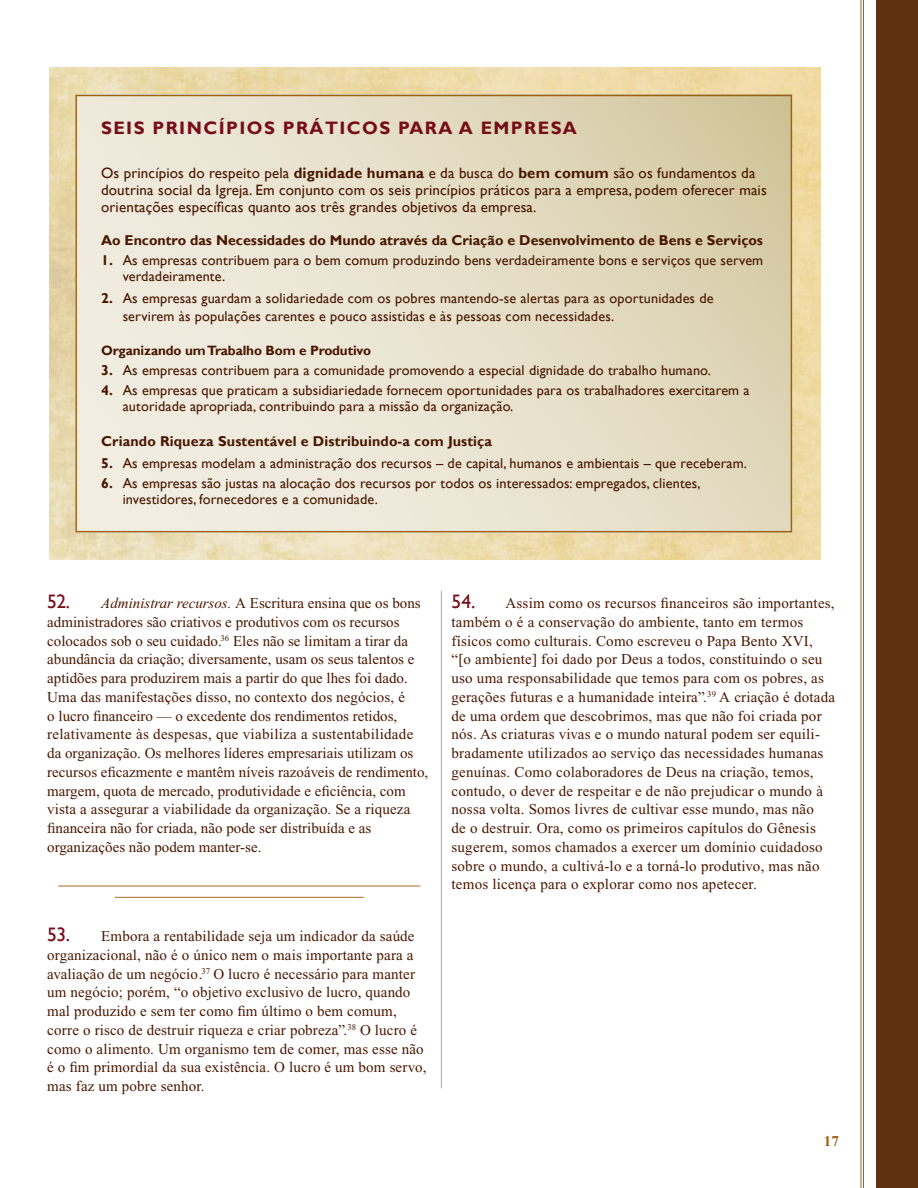
<style>
.page{position:relative;width:918px;height:1188px;background:#fff}
.page>*{position:absolute;margin:0;border:0;box-sizing:border-box;transform-origin:0 0}
.t1{font:700 18px "Gill Sans";letter-spacing:.08em;color:#760d17}
.t2{font:15px/18.8px "Times New Roman";letter-spacing:.01em;color:#491700}
.t3{font:15px/17.2px "Gill Sans";letter-spacing:.01em;color:#491700}
.t4{font:700 15px "Times New Roman";color:#9c6213}
.t5{font:14.25px/15.8px "Gill Sans";letter-spacing:.01em;color:#491700}
.t6{font:700 14.25px "Gill Sans";color:#491700}
.t7{font:700 13.5px "Gill Sans";letter-spacing:-.01em;color:#491700}
.s1{font-weight:700}
.s2{font-family:"Gill Sans";font-size:19.5px;color:#760d17}
.s3{font-style:italic}
</style>
<div class="page">
<hr style="left:441px;top:591px;width:1px;height:497px;background:#c9a375">
<hr style="left:863px;top:0;width:1px;height:1188px;background:#9c6213">
<hr style="left:861px;top:0;width:1px;height:1188px;background:#9c6213">
<div style="left:876px;top:0;width:42px;height:1188px;background:#60310e"></div>
<hr style="left:58px;top:886px;width:362px;height:1px;background:#a56e25">
<hr style="left:115px;top:897px;width:249px;height:1px;background:#a56e25">
<svg style="left:49px;top:68px;width:771px;height:491px;background:#ecdaaa"></svg>
<svg style="left:76px;top:94px;width:715px;height:435px;background:#e6dfca"></svg>
<div style="left:75px;top:95px;width:717px;height:437px;border:2px solid #9c6213"></div>
<p class="t1" style="left:101px;top:117px;width:477px">SEIS PRINCÍPIOS PRÁTICOS PARA A EMPRESA</p>
<p class="t3" style="left:101px;top:164px;width:667px">Os princípios do respeito pela <span class="s1">dignidade humana</span> e da busca do <span class="s1">bem comum</span> são os fundamentos da doutrina social da Igreja. Em conjunto com os seis princípios práticos para a empresa, podem oferecer mais orientações específicas quanto aos três grandes objetivos da empresa.</p>
<p class="t6" style="left:101px;top:231px;width:663px">Ao Encontro das Necessidades do Mundo através da Criação e Desenvolvimento de Bens e Serviços</p>
<p class="t5" style="left:123px;top:253px;width:642px;text-indent:-22px"><span class="s1">1.</span> As empresas contribuem para o bem comum produzindo bens verdadeiramente bons e serviços que servem verdadeiramente.</p>
<p class="t5" style="left:123px;top:289px;width:592px;line-height:18px;text-indent:-22px"><span class="s1">2.</span> As empresas guardam a solidariedade com os pobres mantendo-se alertas para as oportunidades de servirem às populações carentes e pouco assistidas e às pessoas com necessidades.</p>
<p class="t7" style="left:101px;top:343px;width:271px">Organizando um Trabalho Bom e Produtivo</p>
<p class="t5" style="left:101px;top:363px;width:611px"><span class="s1">3.</span> As empresas contribuem para a comunidade promovendo a especial dignidade do trabalho humano.</p>
<p class="t5" style="left:123px;top:383px;width:628px;text-indent:-22px"><span class="s1">4.</span> As empresas que praticam a subsidiariedade fornecem oportunidades para os trabalhadores exercitarem a autoridade apropriada, contribuindo para a missão da organização.</p>
<p class="t6" style="left:101px;top:432px;width:393px">Criando Riqueza Sustentável e Distribuindo-a com Justiça</p>
<p class="t5" style="left:101px;top:455px;width:647px"><span class="s1">5.</span> As empresas modelam a administração dos recursos – de capital, humanos e ambientais – que receberam.</p>
<p class="t5" style="left:123px;top:475px;width:579px;text-indent:-22px"><span class="s1">6.</span> As empresas são justas na alocação dos recursos por todos os interessados: empregados, clientes, investidores, fornecedores e a comunidade.</p>
<p class="t2" style="left:47px;top:594px;width:383px"><span class="s2">52.</span> <span class="s3">Administrar recursos.</span> A Escritura ensina que os bons administradores são criativos e produtivos com os recursos colocados sob o seu cuidado.<sup>36</sup> Eles não se limitam a tirar da abundância da criação; diversamente, usam os seus talentos e aptidões para produzirem mais a partir do que lhes foi dado.<br>Uma das manifestações disso, no contexto dos negócios, é<br>o lucro financeiro — o excedente dos rendimentos retidos, relativamente às despesas, que viabiliza a sustentabilidade da organização. Os melhores líderes empresariais utilizam os recursos eficazmente e mantêm níveis razoáveis de rendimento, margem, quota de mercado, produtividade e eficiência, com vista a assegurar a viabilidade da organização. Se a riqueza financeira não for criada, não pode ser distribuída e as organizações não podem manter-se.</p>
<p class="t2" style="left:47px;top:927px;width:381px"><span class="s2">53.</span> Embora a rentabilidade seja um indicador da saúde organizacional, não é o único nem o mais importante para a avaliação de um negócio.<sup>37</sup> O lucro é necessário para manter um negócio; porém, “o objetivo exclusivo de lucro, quando mal produzido e sem ter como fim último o bem comum, corre o risco de destruir riqueza e criar pobreza”.<sup>38</sup> O lucro é como o alimento. Um organismo tem de comer, mas esse não é o fim primordial da sua existência. O lucro é um bom servo, mas faz um pobre senhor.</p>
<p class="t2" style="left:451px;top:594px;width:385px"><span class="s2">54.</span> Assim como os recursos financeiros são importantes, também o é a conservação do ambiente, tanto em termos físicos como culturais. Como escreveu o Papa Bento XVI, “[o ambiente] foi dado por Deus a todos, constituindo o seu uso uma responsabilidade que temos para com os pobres, as gerações futuras e a humanidade inteira”.<sup>39</sup> A criação é dotada de uma ordem que descobrimos, mas que não foi criada por nós. As criaturas vivas e o mundo natural podem ser equili&shy;bradamente utilizados ao serviço das necessidades humanas genuínas. Como colaboradores de Deus na criação, temos, contudo, o dever de respeitar e de não prejudicar o mundo à nossa volta. Somos livres de cultivar esse mundo, mas não<br>de o destruir. Ora, como os primeiros capítulos do Gênesis sugerem, somos chamados a exercer um domínio cuidadoso sobre o mundo, a cultivá-lo e a torná-lo produtivo, mas não temos licença para o explorar como nos apetecer.</p>
<p class="t4" style="left:824px;top:1132px;width:16px">17</p>
</div>
